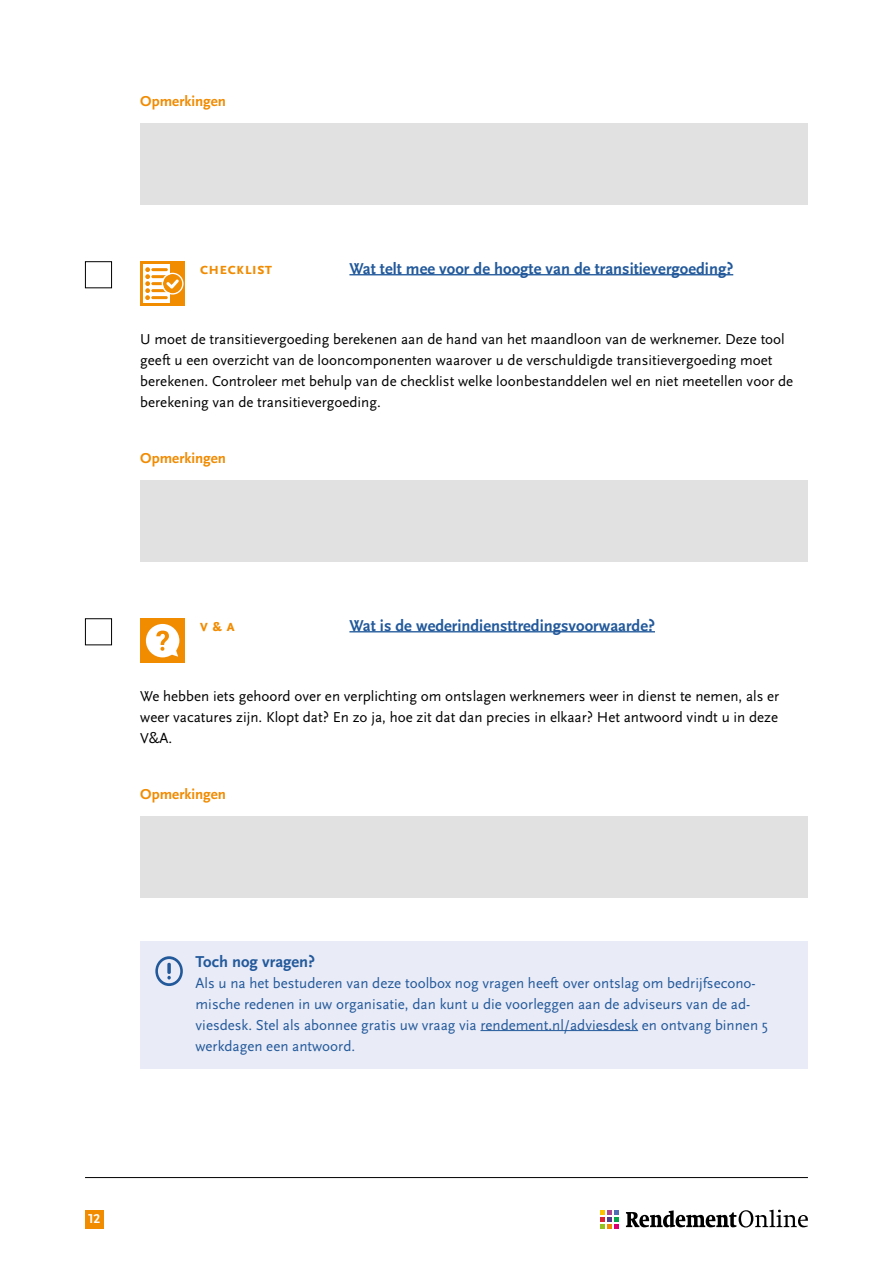
<style>
.page{position:relative;width:893px;height:1263px;background:#fff}
.page>*{position:absolute;margin:0;border:0;box-sizing:border-box;transform-origin:0 0}
.t1{font:700 16.5px "Scala Sans OT";color:#22599b}
.t2{font:700 16.5px "Scala Sans OT";color:#f18b00}
.t3{font:15px/21px "Scala Sans OT";color:#000}
.t4{font:15px/21px "Scala Sans OT";color:#22599b}
.t5{font:700 15px "Scala Sans OT";color:#f18b00}
.t6{font:700 13.5px "Scala Sans OT";color:#fff}
</style>
<div class="page">
<hr style="left:85px;top:1177px;width:723px;height:1px;background:#000">
<div style="left:85px;top:1210px;width:18px;height:18px;background:#f18b00"></div>
<svg style="left:626px;top:1209px;width:182px;height:18px"></svg>
<svg style="left:601px;top:1210px;width:18px;height:19px"></svg>
<hr style="left:349px;top:274px;width:384px;height:1px;background:#22599b">
<hr style="left:349px;top:631px;width:306px;height:1px;background:#22599b">
<div style="left:140px;top:942px;width:668px;height:38px;background:#e9ebf6"></div>
<div style="left:140px;top:967px;width:668px;height:101px;background:#e9ebf6"></div>
<hr style="left:480px;top:1030px;width:158px;height:1px;background:#22599b">
<div style="left:140px;top:123px;width:668px;height:81px;background:#e1e1e1"></div>
<div style="left:140px;top:480px;width:668px;height:81px;background:#e1e1e1"></div>
<div style="left:140px;top:816px;width:668px;height:81px;background:#e1e1e1"></div>
<div style="left:85px;top:261px;width:27px;height:27px;border:1px solid #000"></div>
<div style="left:140px;top:261px;width:45px;height:45px;background:#f18b00"></div>
<div style="left:143px;top:264px;width:27px;height:39px;background:#fff"></div>
<hr style="left:151px;top:268px;width:17px;height:3px;background:#f18b00;border-radius:2px">
<hr style="left:151px;top:275px;width:17px;height:3px;background:#f18b00;border-radius:2px">
<hr style="left:151px;top:282px;width:17px;height:3px;background:#f18b00;border-radius:2px">
<hr style="left:151px;top:289px;width:17px;height:3px;background:#f18b00;border-radius:2px">
<hr style="left:151px;top:296px;width:17px;height:3px;background:#f18b00;border-radius:2px">
<svg style="left:145px;top:267px;width:5px;height:33px"></svg>
<svg style="left:162px;top:273px;width:22px;height:22px"></svg>
<div style="left:85px;top:618px;width:27px;height:27px;border:1px solid #000"></div>
<div style="left:140px;top:618px;width:45px;height:45px;background:#f18b00"></div>
<svg style="left:146px;top:624px;width:33px;height:33px"></svg>
<svg style="left:155px;top:956px;width:28px;height:30px"></svg>
<p class="t5" style="left:140px;top:93px;width:87px">Opmerkingen</p>
<p class="t2" style="left:200px;top:259px;width:74px">CHECKLIST</p>
<p class="t1" style="left:349px;top:259px;width:385px">Wat telt mee voor de hoogte van de transitievergoeding?</p>
<p class="t3" style="left:140px;top:329px;width:654px">U moet de transitievergoeding berekenen aan de hand van het maandloon van de werknemer. Deze tool geeft u een overzicht van de looncomponenten waarover u de verschuldigde transitievergoeding moet berekenen. Controleer met behulp van de checklist welke loonbestanddelen wel en niet meetellen voor de berekening van de transitievergoeding.</p>
<p class="t5" style="left:140px;top:450px;width:87px">Opmerkingen</p>
<p class="t2" style="left:200px;top:616px;width:37px">V &amp; A</p>
<p class="t1" style="left:349px;top:616px;width:307px">Wat is de wederindiensttredingsvoorwaarde?</p>
<p class="t3" style="left:140px;top:686px;width:640px;text-align:justify">We hebben iets gehoord over en verplichting om ontslagen werknemers weer in dienst te nemen, als er weer vacatures zijn. Klopt dat? En zo ja, hoe zit dat dan precies in elkaar? Het antwoord vindt u in deze V&amp;A.</p>
<p class="t5" style="left:140px;top:786px;width:87px">Opmerkingen</p>
<p class="t1" style="left:196px;top:952px;width:121px">Toch nog vragen?</p>
<p class="t4" style="left:196px;top:973px;width:574px">Als u na het bestuderen van deze toolbox nog vragen heeft over ontslag om bedrijfsecono&shy;mische redenen in uw organisatie, dan kunt u die voorleggen aan de adviseurs van de ad&shy;viesdesk. Stel als abonnee gratis uw vraag via rendement.nl/adviesdesk en ontvang binnen 5 werkdagen een antwoord.</p>
<p class="t6" style="left:88px;top:1211px;width:13px">12</p>
</div>
